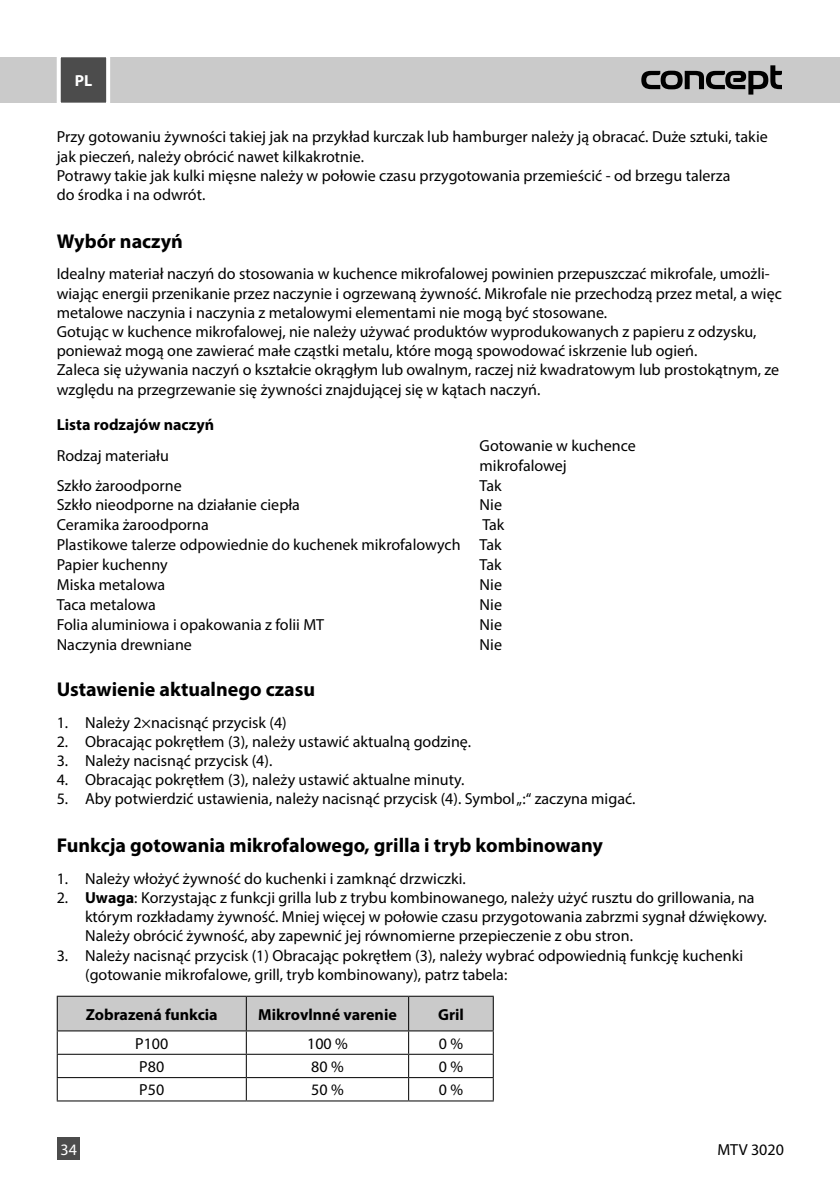
<style>
.page{position:relative;width:840px;height:1191px;background:#fff}
.page>*{position:absolute;margin:0;border:0;box-sizing:border-box;transform-origin:0 0}
.t1{font:700 20px "Myriad Pro";color:#000}
.t2{font:16px/19.2px "Myriad Pro";color:#000}
.t3{font:700 16px "Myriad Pro";color:#000}
.t4{font:700 16px "Myriad Pro";color:#fff}
.t5{font:16px "Myriad Pro";color:#fff}
.s1{font-weight:700}
</style>
<div class="page">
<hr style="left:57px;top:995px;width:189px;height:1px;background:#000">
<hr style="left:246px;top:995px;width:162px;height:1px;background:#000">
<hr style="left:408px;top:995px;width:85px;height:1px;background:#000">
<svg style="left:57px;top:996px;width:436px;height:105px"></svg>
<hr style="left:246px;top:1053px;width:162px;height:1px;background:#000">
<div style="left:0;top:57px;width:839px;height:46px;background:#cacaca"></div>
<svg style="left:641px;top:65px;width:140px;height:30px"></svg>
<svg style="left:56px;top:57px;width:54px;height:46px;background:#696969"></svg>
<div style="left:57px;top:1137px;width:23px;height:23px;background:#4c4c4c"></div>
<p class="t4" style="left:75px;top:70px;width:19px">PL</p>
<p class="t2" style="left:57px;top:127px;width:712px">Przy gotowaniu żywności takiej jak na przykład kurczak lub hamburger należy ją obracać. Duże sztuki, takie jak pieczeń, należy obrócić nawet kilkakrotnie.<br>Potrawy takie jak kulki mięsne należy w połowie czasu przygotowania przemieścić - od brzegu talerza<br>do środka i na odwrót.</p>
<p class="t1" style="left:57px;top:228px;width:128px">Wybór naczyń</p>
<p class="t2" style="left:57px;top:264px;width:726px">Idealny materiał naczyń do stosowania w kuchence mikrofalowej powinien przepuszczać mikrofale, umożli&shy;wiając energii przenikanie przez naczynie i ogrzewaną żywność. Mikrofale nie przechodzą przez metal, a więc metalowe naczynia i naczynia z metalowymi elementami nie mogą być stosowane.<br>Gotując w kuchence mikrofalowej, nie należy używać produktów wyprodukowanych z papieru z odzysku, ponieważ mogą one zawierać małe cząstki metalu, które mogą spowodować iskrzenie lub ogień.<br>Zaleca się używania naczyń o kształcie okrągłym lub owalnym, raczej niż kwadratowym lub prostokątnym, ze względu na przegrzewanie się żywności znajdującej się w kątach naczyń.</p>
<p class="t3" style="left:57px;top:414px;width:159px">Lista rodzajów naczyń</p>
<p class="t2" style="left:57px;top:446px;width:113px">Rodzaj materiału</p>
<p class="t2" style="left:479px;top:436px;width:158px">Gotowanie w kuchence mikrofalowej</p>
<p class="t2" style="left:57px;top:475px;width:126px">Szkło żaroodporne</p>
<p class="t2" style="left:479px;top:475px;width:24px">Tak</p>
<p class="t2" style="left:57px;top:495px;width:245px">Szkło nieodporne na działanie ciepła</p>
<p class="t2" style="left:479px;top:495px;width:24px">Nie</p>
<p class="t2" style="left:57px;top:515px;width:153px">Ceramika żaroodporna</p>
<p class="t2" style="left:57px;top:515px;width:449px;line-height:20px;text-indent:425px">Tak<br>Plastikowe talerze odpowiednie do kuchenek mikrofalowych Tak<br>Papier kuchenny</p>
<p class="t2" style="left:479px;top:555px;width:24px">Tak</p>
<p class="t2" style="left:57px;top:575px;width:110px">Miska metalowa</p>
<p class="t2" style="left:479px;top:575px;width:24px">Nie</p>
<p class="t2" style="left:57px;top:595px;width:101px">Taca metalowa</p>
<p class="t2" style="left:479px;top:595px;width:24px">Nie</p>
<p class="t2" style="left:57px;top:615px;width:269px">Folia aluminiowa i opakowania z folii MT</p>
<p class="t2" style="left:479px;top:615px;width:24px">Nie</p>
<p class="t2" style="left:57px;top:635px;width:137px">Naczynia drewniane</p>
<p class="t2" style="left:479px;top:635px;width:24px">Nie</p>
<p class="t1" style="left:57px;top:676px;width:260px">Ustawienie aktualnego czasu</p>
<p class="t2" style="left:57px;top:712px;width:231px">1. Należy 2×nacisnąć przycisk (4)</p>
<p class="t2" style="left:57px;top:731px;width:415px">2. Obracając pokrętłem (3), należy ustawić aktualną godzinę.</p>
<p class="t2" style="left:57px;top:751px;width:217px">3. Należy nacisnąć przycisk (4).</p>
<p class="t2" style="left:57px;top:770px;width:409px">4. Obracając pokrętłem (3), należy ustawić aktualne minuty.</p>
<p class="t2" style="left:57px;top:789px;width:579px">5. Aby potwierdzić ustawienia, należy nacisnąć przycisk (4). Symbol „:“ zaczyna migać.</p>
<p class="t1" style="left:57px;top:832px;width:547px">Funkcja gotowania mikrofalowego, grilla i tryb kombinowany</p>
<p class="t2" style="left:57px;top:868px;width:410px">1. Należy włożyć żywność do kuchenki i zamknąć drzwiczki.</p>
<p class="t2" style="left:85px;top:887px;width:683px;text-indent:-28px">2. <span class="s1">Uwaga</span>: Korzystając z funkcji grilla lub z trybu kombinowanego, należy użyć rusztu do grillowania, na którym rozkładamy żywność. Mniej więcej w połowie czasu przygotowania zabrzmi sygnał dźwiękowy.<br>Należy obrócić żywność, aby zapewnić jej równomierne przepieczenie z obu stron.</p>
<p class="t2" style="left:85px;top:945px;width:659px;text-indent:-28px">3. Należy nacisnąć przycisk (1) Obracając pokrętłem (3), należy wybrać odpowiednią funkcję kuchenki (gotowanie mikrofalowe, grill, tryb kombinowany), patrz tabela:</p>
<p class="t3" style="left:86px;top:1003px;width:133px">Zobrazená funkcia</p>
<p class="t3" style="left:258px;top:1003px;width:140px">Mikrovlnné varenie</p>
<p class="t3" style="left:438px;top:1003px;width:27px">Gril</p>
<p class="t2" style="left:135px;top:1033px;width:35px">P100</p>
<p class="t2" style="left:307px;top:1033px;width:42px">100 %</p>
<p class="t2" style="left:438px;top:1033px;width:26px">0 %</p>
<p class="t2" style="left:139px;top:1056px;width:26px">P80</p>
<p class="t2" style="left:311px;top:1056px;width:34px">80 %</p>
<p class="t2" style="left:438px;top:1056px;width:26px">0 %</p>
<p class="t2" style="left:139px;top:1080px;width:26px">P50</p>
<p class="t2" style="left:311px;top:1080px;width:34px">50 %</p>
<p class="t2" style="left:438px;top:1080px;width:26px">0 %</p>
<p class="t5" style="left:61px;top:1139px;width:18px">34</p>
<p class="t2" style="left:717px;top:1139px;width:68px">MTV 3020</p>
</div>
